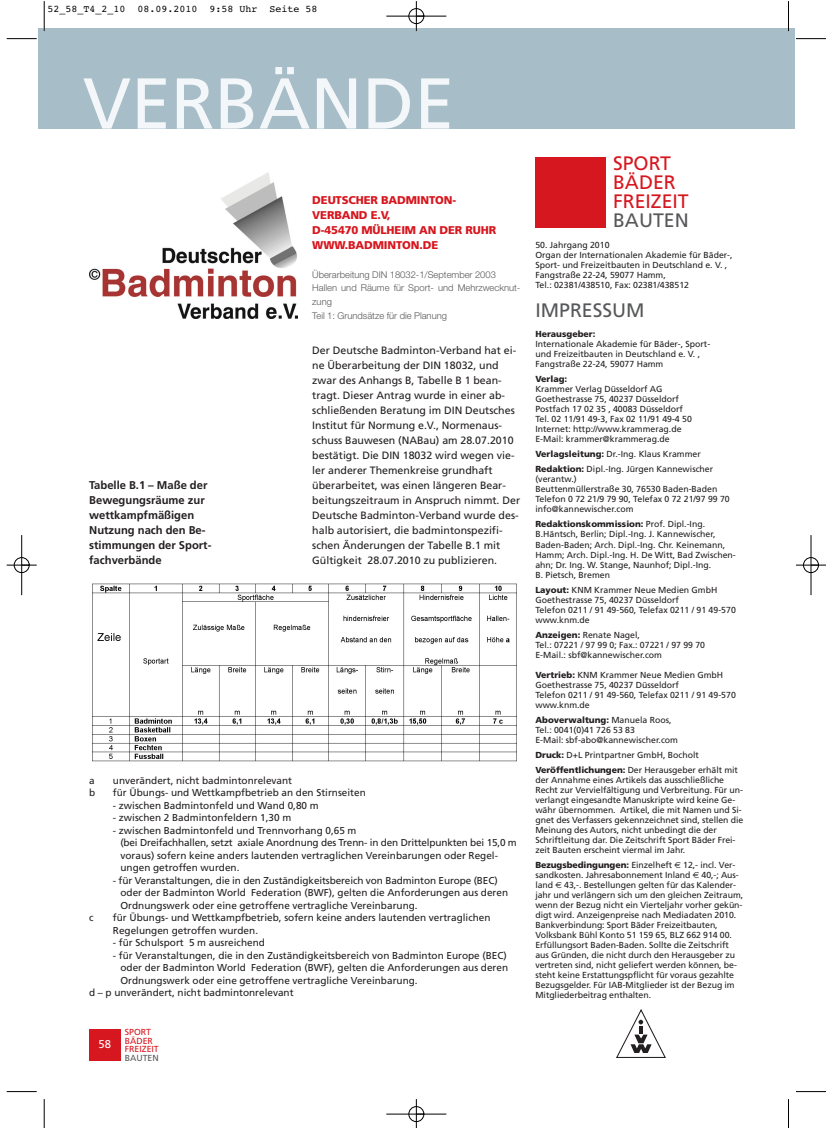
<style>
.page{position:relative;width:833px;height:1128px;background:#fff}
.page>*{position:absolute;margin:0;border:0;box-sizing:border-box;transform-origin:0 0}
.t1{font:71.88px "Frutiger";color:#f4f7f9}
.t2{font:19.5px/18.9px "Frutiger";color:#d7171f}
.t3{font:19.5px "Frutiger";color:#57585a}
.t4{font:700 11.25px/15px "Frutiger";color:#231f20}
.t5{font:900 11.25px/15px "Frutiger";letter-spacing:-.01em;color:#d7171f}
.t6{font:11.25px "Frutiger";color:#fff}
.t7{font:10.62px/15px "Frutiger";color:#231f20}
.t8{font:10px/12.5px "Frutiger";color:#231f20}
.t9{font:10px "Courier";color:#000}
.t10{font:300 9.38px/13.8px "Helvetica Neue";color:#57585a}
.t11{font:8.75px/10px "Frutiger";color:#231f20}
.t12{font:900 8.75px "Frutiger";color:#231f20}
.t13{font:8.75px/8.5px "Frutiger";color:#d7171f}
.t14{font:8.75px "Frutiger";color:#57585a}
.s1{font-weight:900}
.s2{font-family:"Euro Sans"}
</style>
<div class="page">
<div style="left:89px;top:1028px;width:32px;height:32px;background:#d7171f"></div>
<div style="left:535px;top:157px;width:71px;height:70px;background:#d7171f"></div>
<svg style="left:616px;top:1009px;width:50px;height:49px"></svg>
<div style="left:39px;top:28px;width:756px;height:100px;background:#a7bdc8"></div>
<img style="left:89px;top:172px;width:208px;height:146px">
<img style="left:93px;top:583px;width:424px;height:179px">
<hr style="left:44px;top:1px;width:1px;height:30px;background:#000">
<hr style="left:7px;top:38px;width:30px;height:1px;background:#000">
<hr style="left:788px;top:1px;width:1px;height:30px;background:#000">
<hr style="left:796px;top:38px;width:30px;height:1px;background:#000">
<svg style="left:44px;top:1099px;width:1px;height:28px"></svg>
<hr style="left:7px;top:1091px;width:30px;height:1px;background:#000">
<svg style="left:788px;top:1099px;width:1px;height:28px"></svg>
<hr style="left:796px;top:1091px;width:30px;height:1px;background:#000">
<div style="left:408px;top:8px;width:16px;height:16px;border:1px solid #fff;border-radius:50%"></div>
<div style="left:408px;top:1106px;width:16px;height:15px;border:1px solid #fff;border-radius:50%"></div>
<div style="left:14px;top:557px;width:16px;height:16px;border:1px solid #fff;border-radius:50%"></div>
<div style="left:803px;top:557px;width:16px;height:16px;border:1px solid #fff;border-radius:50%"></div>
<hr style="left:386px;top:16px;width:60px;height:1px;background:#000">
<hr style="left:386px;top:1113px;width:60px;height:1px;background:#000">
<hr style="left:21px;top:535px;width:1px;height:60px;background:#000">
<hr style="left:811px;top:535px;width:1px;height:60px;background:#000">
<hr style="left:416px;top:1px;width:1px;height:30px;background:#000">
<svg style="left:416px;top:1099px;width:1px;height:28px"></svg>
<hr style="left:7px;top:565px;width:30px;height:1px;background:#000">
<hr style="left:796px;top:565px;width:30px;height:1px;background:#000">
<div style="left:409px;top:8px;width:15px;height:16px;border:1px solid #000;border-radius:50%"></div>
<div style="left:409px;top:1106px;width:15px;height:15px;border:1px solid #000;border-radius:50%"></div>
<div style="left:14px;top:557px;width:15px;height:15px;border:1px solid #000;border-radius:50%"></div>
<div style="left:803px;top:557px;width:15px;height:15px;border:1px solid #000;border-radius:50%"></div>
<p class="t9" style="left:48px;top:6px;width:272px">52_58_T4_2_10 08.09.2010 9:58 Uhr Seite 58</p>
<h1 class="t1" style="left:83px;top:75px;width:373px">VERBÄNDE</h1>
<p class="t4" style="left:89px;top:478px;width:124px">Tabelle B.1 – Maße der<br>Bewegungsräume zur wettkampfmäßigen<br>Nutzung nach den Be&shy;stimmungen der Sport&shy;fachverbände</p>
<p class="t5" style="left:312px;top:193px;width:185px">DEUTSCHER BADMINTON-<br>VERBAND E.V,<br>D-45470 MÜLHEIM AN DER RUHR<br>WWW.BADMINTON.DE</p>
<p class="t10" style="left:312px;top:268px;width:210px">Überarbeitung DIN 18032-1/September 2003<br>Hallen und Räume für Sport- und Mehrzwecknut&shy;zung<br>Teil 1: Grundsätze für die Planung</p>
<p class="t7" style="left:312px;top:343px;width:209px">Der Deutsche Badminton-Verband hat ei&shy;ne Überarbeitung der DIN 18032, und zwar des Anhangs B, Tabelle B 1 bean&shy;tragt. Dieser Antrag wurde in einer ab&shy;schließenden Beratung im DIN Deutsches Institut für Normung e.V., Normenaus&shy;schuss Bauwesen (NABau) am 28.07.2010 bestätigt. Die DIN 18032 wird wegen vie&shy;ler anderer Themenkreise grundhaft überarbeitet, was einen längeren Bear&shy;beitungszeitraum in Anspruch nimmt. Der Deutsche Badminton-Verband wurde des&shy;halb autorisiert, die badmintonspezifi&shy;schen Änderungen der Tabelle B.1 mit Gültigkeit 28.07.2010 zu publizieren.</p>
<p class="t8" style="left:89px;top:774px;width:7px">a</p>
<p class="t8" style="left:113px;top:774px;width:181px">unverändert, nicht badmintonrelevant</p>
<p class="t8" style="left:89px;top:787px;width:8px">b</p>
<p class="t8" style="left:113px;top:787px;width:254px">für Übungs- und Wettkampfbetrieb an den Stirnseiten</p>
<p class="t8" style="left:113px;top:799px;width:207px">- zwischen Badmintonfeld und Wand 0,80 m</p>
<p class="t8" style="left:113px;top:812px;width:180px">- zwischen 2 Badmintonfeldern 1,30 m</p>
<p class="t8" style="left:120px;top:824px;width:398px;text-indent:-8px">- zwischen Badmintonfeld und Trennvorhang 0,65 m<br>(bei Dreifachhallen, setzt axiale Anordnung des Trenn- in den Drittelpunkten bei 15,0 m voraus) sofern keine anders lautenden vertraglichen Vereinbarungen oder Regel&shy;ungen getroffen wurden.</p>
<p class="t8" style="left:120px;top:874px;width:389px;text-indent:-8px">- für Veranstaltungen, die in den Zuständigkeitsbereich von Badminton Europe (BEC) oder der Badminton World Federation (BWF), gelten die Anforderungen aus deren<br>Ordnungswerk oder eine getroffene vertragliche Vereinbarung.</p>
<p class="t8" style="left:89px;top:912px;width:6px">c</p>
<p class="t8" style="left:113px;top:912px;width:379px">für Übungs- und Wettkampfbetrieb, sofern keine anders lautenden vertraglichen<br>Regelungen getroffen wurden.</p>
<p class="t8" style="left:113px;top:937px;width:153px">- für Schulsport 5 m ausreichend</p>
<p class="t8" style="left:113px;top:949px;width:395px">- für Veranstaltungen, die in den Zuständigkeitsbereich von Badminton Europe (BEC)</p>
<p class="t8" style="left:120px;top:962px;width:389px">oder der Badminton World Federation (BWF), gelten die Anforderungen aus deren</p>
<p class="t8" style="left:120px;top:974px;width:299px">Ordnungswerk oder eine getroffene vertragliche Vereinbarung.</p>
<p class="t8" style="left:89px;top:987px;width:206px">d – p unverändert, nicht badmintonrelevant</p>
<p class="t6" style="left:98px;top:1039px;width:14px">58</p>
<p class="t13" style="left:125px;top:1028px;width:36px">SPORT<br>BÄDER<br>FREIZEIT</p>
<p class="t14" style="left:125px;top:1054px;width:36px">BAUTEN</p>
<h2 class="t2" style="left:613px;top:155px;width:77px">SPORT<br>BÄDER<br>FREIZEIT</h2>
<h2 class="t3" style="left:613px;top:212px;width:77px">BAUTEN</h2>
<p class="t11" style="left:535px;top:240px;width:199px">50. Jahrgang 2010<br>Organ der Internationalen Akademie für Bäder-, Sport- und Freizeitbauten in Deutschland e. V. , Fangstraße 22-24, 59077 Hamm,<br>Tel.: 02381/438510, Fax: 02381/438512</p>
<h2 class="t3" style="left:535px;top:302px;width:111px">IMPRESSUM</h2>
<p class="t12" style="left:535px;top:331px;width:62px">Herausgeber:</p>
<p class="t11" style="left:535px;top:340px;width:176px">Internationale Akademie für Bäder-, Sport&shy;und Freizeitbauten in Deutschland e. V. ,<br>Fangstraße 22-24, 59077 Hamm</p>
<p class="t12" style="left:535px;top:376px;width:33px">Verlag:</p>
<p class="t11" style="left:535px;top:385px;width:158px">Krammer Verlag Düsseldorf AG Goethestrasse 75, 40237 Düsseldorf Postfach 17 02 35 , 40083 Düsseldorf Tel. 02 11/91 49-3, Fax 02 11/91 49-4 50<br>Internet: http://www.krammerag.de E-Mail: krammer@krammerag.de</p>
<p class="t11" style="left:535px;top:447px;width:179px;line-height:15px"><span class="s1">Verlagsleitung:</span> Dr.-Ing. Klaus Krammer<br><span class="s1">Redaktion:</span> Dipl.-Ing. Jürgen Kannewischer</p>
<p class="t11" style="left:535px;top:475px;width:196px">(verantw.)<br>Beuttenmüllerstraße 30, 76530 Baden-Baden<br>Telefon 0 72 21/9 79 90, Telefax 0 72 21/97 99 70 info@kannewischer.com</p>
<p class="t11" style="left:535px;top:520px;width:202px"><span class="s1">Redaktionskommission:</span> Prof. Dipl.-Ing.<br>B.Häntsch, Berlin; Dipl.-Ing. J. Kannewischer, Baden-Baden; Arch. Dipl.-Ing. Chr. Keinemann, Hamm; Arch. Dipl.-Ing. H. De Witt, Bad Zwischen&shy;ahn; Dr. Ing. W. Stange, Naunhof; Dipl.-Ing.<br>B. Pietsch, Bremen</p>
<p class="t11" style="left:535px;top:585px;width:202px"><span class="s1">Layout:</span> KNM Krammer Neue Medien GmbH Goethestrasse 75, 40237 Düsseldorf<br>Telefon 0211 / 91 49-560, Telefax 0211 / 91 49-570 www.knm.de</p>
<p class="t11" style="left:535px;top:630px;width:171px"><span class="s1">Anzeigen:</span> Renate Nagel,<br>Tel.: 07221 / 97 99 0; Fax.: 07221 / 97 99 70<br>E-Mail.: sbf@kannewischer.com</p>
<p class="t11" style="left:535px;top:670px;width:202px"><span class="s1">Vertrieb:</span> KNM Krammer Neue Medien GmbH Goethestrasse 75, 40237 Düsseldorf<br>Telefon 0211 / 91 49-560, Telefax 0211 / 91 49-570 www.knm.de</p>
<p class="t11" style="left:535px;top:715px;width:144px"><span class="s1">Aboverwaltung:</span> Manuela Roos,<br>Tel.: 0041(0)41 726 53 83<br>E-Mail: sbf-abo@kannewischer.com</p>
<p class="t11" style="left:535px;top:747px;width:204px;line-height:15px"><span class="s1">Druck:</span> D+L Printpartner GmbH, Bocholt<br><span class="s1">Veröffentlichungen:</span> Der Herausgeber erhält mit</p>
<p class="t11" style="left:535px;top:775px;width:209px">der Annahme eines Artikels das ausschließliche Recht zur Vervielfältigung und Verbreitung. Für un&shy;verlangt eingesandte Manuskripte wird keine Ge&shy;währ übernommen. Artikel, die mit Namen und Si&shy;gnet des Verfassers gekennzeichnet sind, stellen die Meinung des Autors, nicht unbedingt die der Schriftleitung dar. Die Zeitschrift Sport Bäder Frei&shy;zeit Bauten erscheint viermal im Jahr.</p>
<p class="t11" style="left:535px;top:860px;width:209px"><span class="s1">Bezugsbedingungen:</span> Einzelheft <span class="s2">€</span> 12,- incl. Ver&shy;sandkosten. Jahresabonnement Inland <span class="s2">€</span> 40,-; Aus&shy;land <span class="s2">€</span> 43,-. Bestellungen gelten für das Kalender&shy;jahr und verlängern sich um den gleichen Zeitraum, wenn der Bezug nicht ein Vierteljahr vorher gekün&shy;digt wird. Anzeigenpreise nach Mediadaten 2010.<br>Bankverbindung: Sport Bäder Freizeitbauten, Volksbank Bühl Konto 51 159 65, BLZ 662 914 00.<br>Erfüllungsort Baden-Baden. Sollte die Zeitschrift aus Gründen, die nicht durch den Herausgeber zu vertreten sind, nicht geliefert werden können, be&shy;steht keine Erstattungspflicht für voraus gezahlte Bezugsgelder. Für IAB-Mitglieder ist der Bezug im Mitgliederbeitrag enthalten.</p>
</div>
